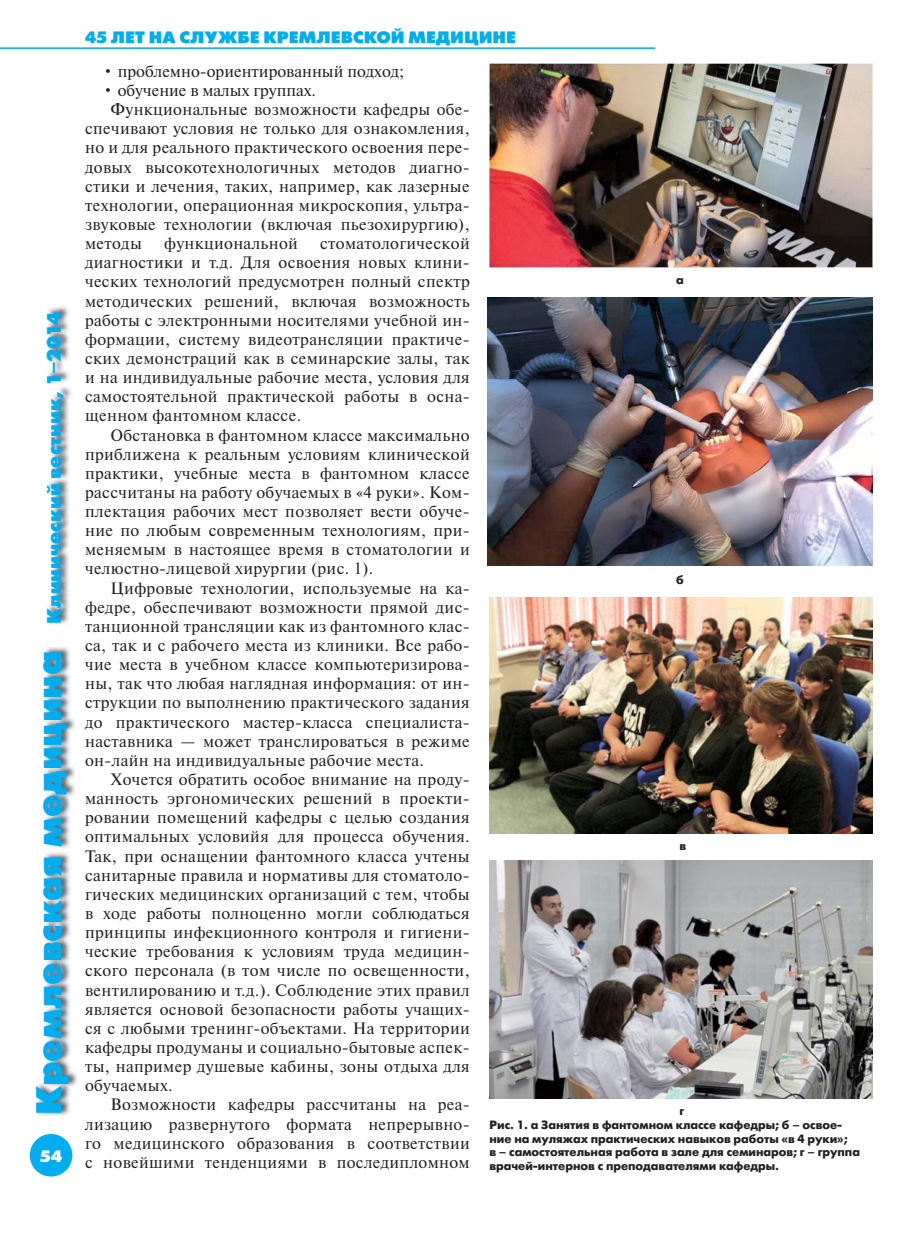
<style>
.page{position:relative;width:915px;height:1234px;background:#fff}
.page>*{position:absolute;margin:0;border:0;box-sizing:border-box;transform-origin:0 0}
.t1{font:36px "Futuris XC";color:#00adef}
.t2{font:19.5px "Futuris XC";color:#00adef}
.t3{font:16.5px/19.2px "Newton C";letter-spacing:.02em;color:#231f20;text-align:justify}
.t4{font:16.5px "Newton C";color:#231f20}
.t5{font:16.5px "Futuris XC";letter-spacing:.005em;color:#00adef}
.t6{font:16.5px "Futuris XC";color:#fff}
.t7{font:700 12px/13.5px "Futuris C";color:#231f20}
</style>
<div class="page">
<div style="left:30px;top:1133px;width:42px;height:43px;background:#00adef;border-radius:50%"></div>
<hr style="left:0;top:47px;width:655px;height:2px;background:#00adef">
<img style="left:36px;top:306px;width:41px;height:809px">
<img style="left:489px;top:64px;width:383px;height:203px">
<img style="left:487px;top:298px;width:385px;height:267px">
<img style="left:489px;top:597px;width:383px;height:236px">
<img style="left:489px;top:860px;width:383px;height:238px">
<p class="t2" style="left:47px;top:623px;width:313px;rotate:-90deg">Клинический вестник, 1–2014</p>
<h1 class="t1" style="left:36px;top:1114px;width:466px;rotate:-90deg">Кремлевская медицина</h1>
<p class="t6" style="left:40px;top:1149px;width:24px">54</p>
<p class="t5" style="left:85px;top:31px;width:432px">45 ЛЕТ НА СЛУЖБЕ КРЕМЛЕВСКОЙ МЕДИЦИНЕ</p>
<p class="t4" style="left:102px;top:65px;width:303px">• проблемно-ориентированный подход;</p>
<p class="t4" style="left:102px;top:84px;width:215px">• обучение в малых группах.</p>
<p class="t3" style="left:111px;top:101px;width:360px">Функциональные возможности кафедры обе-</p>
<p class="t3" style="left:85px;top:121px;width:386px">спечивают условия не только для ознакомления,</p>
<p class="t3" style="left:85px;top:140px;width:386px">но и для реального практического освоения пере-</p>
<p class="t3" style="left:85px;top:159px;width:386px">довых высокотехнологичных методов диагно-</p>
<p class="t3" style="left:85px;top:178px;width:386px">стики и лечения, таких, например, как лазерные</p>
<p class="t3" style="left:85px;top:197px;width:386px">технологии, операционная микроскопия, ультра-</p>
<p class="t3" style="left:85px;top:216px;width:386px">звуковые технологии (включая пьезохирургию),</p>
<p class="t3" style="left:85px;top:235px;width:58px">методы</p>
<p class="t3" style="left:164px;top:235px;width:135px">функциональной</p>
<p class="t3" style="left:85px;top:235px;width:386px;text-indent:235px">стоматологической диагностики и т.д. Для освоения новых клини&shy;ческих технологий предусмотрен полный спектр методических решений, включая возможность работы с электронными носителями учебной ин&shy;формации, систему видеотрансляции практиче&shy;ских демонстраций как в семинарские залы, так и на индивидуальные рабочие места, условия для самостоятельной практической работы в осна&shy;щенном фантомном классе.</p>
<p class="t3" style="left:85px;top:427px;width:386px;text-indent:26px">Обстановка в фантомном классе максимально приближена к реальным условиям клинической практики, учебные места в фантомном классе рассчитаны на работу обучаемых в «4 руки». Ком&shy;плектация рабочих мест позволяет вести обуче&shy;ние по любым современным технологиям, при&shy;меняемым в настоящее время в стоматологии и челюстно-лицевой хирургии (рис. 1).</p>
<p class="t3" style="left:85px;top:580px;width:386px;text-indent:26px">Цифровые технологии, используемые на ка&shy;федре, обеспечивают возможности прямой дис&shy;танционной трансляции как из фантомного клас&shy;са, так и с рабочего места из клиники. Все рабо&shy;чие места в учебном классе компьютеризирова&shy;ны, так что любая наглядная информация: от ин&shy;струкции по выполнению практического задания до практического мастер-класса специалиста&shy;наставника — может транслироваться в режиме он-лайн на индивидуальные рабочие места.</p>
<p class="t3" style="left:85px;top:771px;width:386px;text-indent:26px">Хочется обратить особое внимание на проду&shy;манность эргономических решений в проекти&shy;ровании помещений кафедры с целью создания оптимальных условийя для процесса обучения.<br>Так, при оснащении фантомного класса учтены санитарные правила и нормативы для стоматоло&shy;гических медицинских организаций с тем, чтобы в ходе работы полноценно могли соблюдаться принципы инфекционного контроля и гигиени&shy;ческие требования к условиям труда медицин&shy;ского персонала (в том числе по освещенности, вентилированию и т.д.). Соблюдение этих правил является основой безопасности работы учащих&shy;ся с любыми тренинг-объектами. На территории кафедры продуманы и социально-бытовые аспек&shy;ты, например душевые кабины, зоны отдыха для обучаемых.</p>
<p class="t3" style="left:85px;top:1096px;width:386px;text-indent:26px">Возможности кафедры рассчитаны на реа&shy;лизацию развернутого формата непрерывно&shy;го медицинского образования в соответствии с новейшими тенденциями в последипломном</p>
<p class="t7" style="left:676px;top:274px;width:9px">а</p>
<p class="t7" style="left:676px;top:574px;width:9px">б</p>
<p class="t7" style="left:679px;top:839px;width:8px">в</p>
<p class="t7" style="left:489px;top:1105px;width:372px;text-indent:190px">г<br>Рис. 1. а Занятия в фантомном классе кафедры; б – освое&shy;ние на муляжах практических навыков работы «в 4 руки»;<br>в – самостоятельная работа в зале для семинаров; г – группа врачей-интернов с преподавателями кафедры.</p>
</div>
